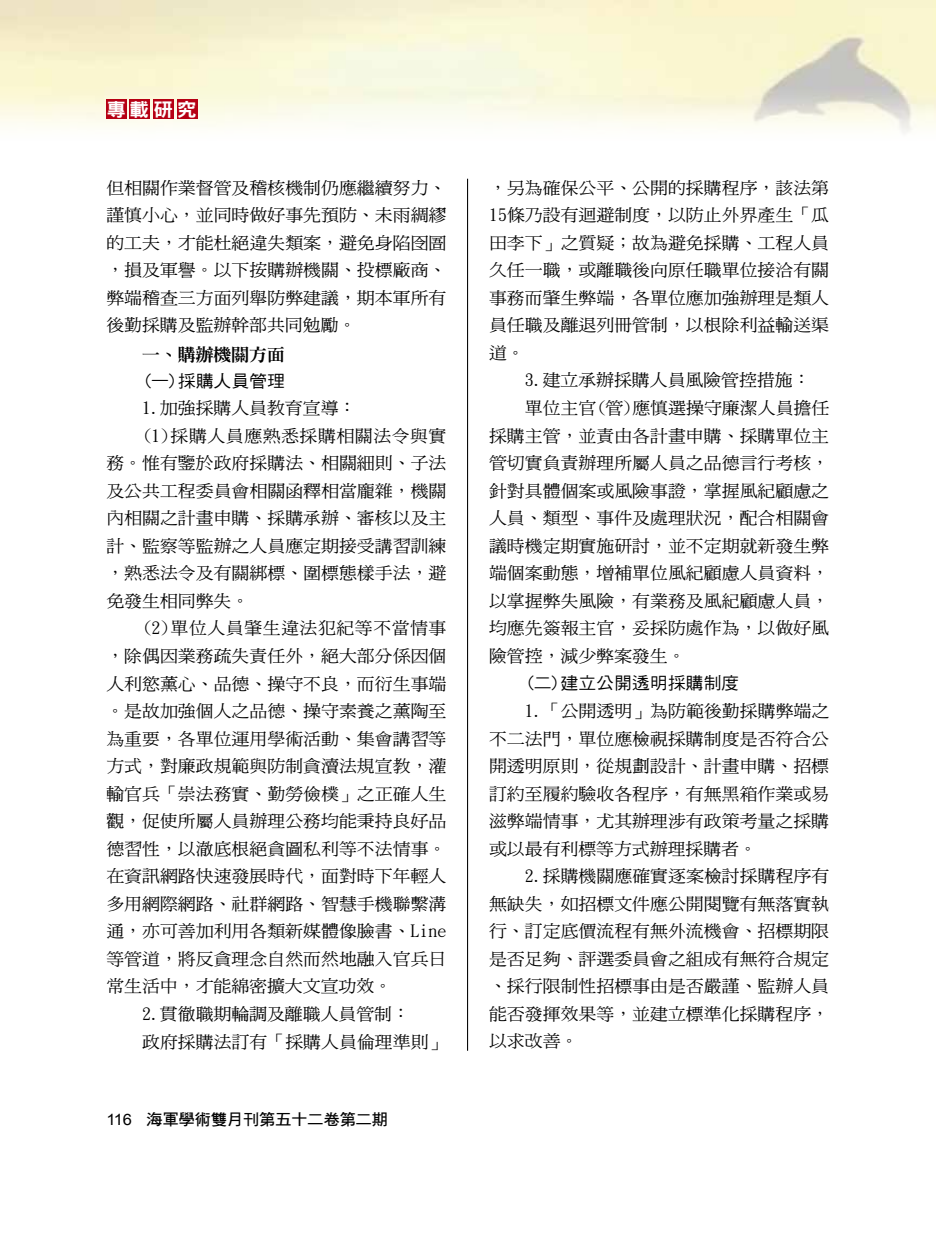
<style>
.page{position:relative;width:936px;height:1234px;background:#fff}
.page>*{position:absolute;margin:0;border:0;box-sizing:border-box;transform-origin:0 0}
.t1{font:18.6px "DFN Hei XB HK BF";color:#fff;scale:1.05 1}
.t2{font:16.95px/27.5px "DF Ming Md HK BF";color:#000;text-align:justify;scale:1.05 1}
.t3{font:16.95px "DF Ming Md HK BF";letter-spacing:.03em;color:#000;scale:1.05 1}
.t4{font:16.95px "DF Hei Md HK BF";color:#000;scale:1.05 1}
.t5{font:800 16.95px "Inn Ming";color:#000;scale:1.05 1}
.t6{font:15.6px "DF Hei Bd HK BF";letter-spacing:-.025em;color:#000;scale:1.05 1}
.s1{font-family:"Arial"}
</style>
<div class="page">
<img style="left:0;top:0;width:935px;height:133px">
<hr style="left:467px;top:179px;width:1px;height:871px;background:#000">
<div style="left:106px;top:99px;width:20px;height:20px;background:#b60014"></div>
<div style="left:130px;top:99px;width:20px;height:20px;background:#b60014"></div>
<div style="left:153px;top:99px;width:21px;height:20px;background:#b60014"></div>
<div style="left:177px;top:99px;width:20px;height:20px;background:#b60014"></div>
<p class="t1" style="left:106px;top:100px;width:88px">專載研究</p>
<p class="t2" style="left:106px;top:174px;width:325px">但相關作業督管及稽核機制仍應繼續努力、謹慎小心，並同時做好事先預防、未雨綢繆的工夫，才能杜絕違失類案，避免身陷囹圄，損及軍譽。以下按購辦機關、投標廠商、弊端稽查三方面列舉防弊建議，期本軍所有後勤採購及監辦幹部共同勉勵。</p>
<p class="t5" style="left:142px;top:346px;width:137px">一、購辦機關方面</p>
<p class="t4" style="left:142px;top:372px;width:137px">(一)採購人員管理</p>
<p class="t2" style="left:142px;top:394px;width:206px">1.加強採購人員教育宣導：</p>
<p class="t3" style="left:142px;top:427px;width:291px">(1)採購人員應熟悉採購相關法令與實</p>
<p class="t2" style="left:106px;top:449px;width:325px">務。惟有鑒於政府採購法、相關細則、子法</p>
<p class="t2" style="left:106px;top:477px;width:325px">及公共工程委員會相關函釋相當龐雜，機關</p>
<p class="t2" style="left:106px;top:504px;width:325px">內相關之計畫申購、採購承辦、審核以及主</p>
<p class="t2" style="left:106px;top:532px;width:325px">計、監察等監辦之人員應定期接受講習訓練</p>
<p class="t2" style="left:106px;top:559px;width:325px">，熟悉法令及有關綁標、圍標態樣手法，避</p>
<p class="t2" style="left:106px;top:587px;width:137px">免發生相同弊失。</p>
<p class="t3" style="left:142px;top:619px;width:291px">(2)單位人員肇生違法犯紀等不當情事</p>
<p class="t2" style="left:106px;top:642px;width:325px">，除偶因業務疏失責任外，絕大部分係因個</p>
<p class="t2" style="left:106px;top:669px;width:325px">人利慾薰心、品德、操守不良，而衍生事端</p>
<p class="t2" style="left:106px;top:697px;width:325px">。是故加強個人之品德、操守素養之薰陶至</p>
<p class="t2" style="left:106px;top:724px;width:325px">為重要，各單位運用學術活動、集會講習等</p>
<p class="t2" style="left:106px;top:752px;width:325px">方式，對廉政規範與防制貪瀆法規宣教，灌</p>
<p class="t2" style="left:106px;top:779px;width:325px">輸官兵「崇法務實、勤勞儉樸」之正確人生</p>
<p class="t2" style="left:106px;top:807px;width:325px">觀，促使所屬人員辦理公務均能秉持良好品</p>
<p class="t2" style="left:106px;top:834px;width:325px">德習性，以澈底根絕貪圖私利等不法情事。</p>
<p class="t2" style="left:106px;top:862px;width:325px">在資訊網路快速發展時代，面對時下年輕人</p>
<p class="t2" style="left:106px;top:889px;width:325px">多用網際網路、社群網路、智慧手機聯繫溝</p>
<p class="t2" style="left:106px;top:917px;width:325px">通，亦可善加利用各類新媒體像臉書、Line</p>
<p class="t2" style="left:106px;top:944px;width:325px">等管道，將反貪理念自然而然地融入官兵日</p>
<p class="t2" style="left:106px;top:972px;width:274px">常生活中，才能綿密擴大文宣功效。</p>
<p class="t2" style="left:142px;top:999px;width:256px">2.貫徹職期輪調及離職人員管制：</p>
<p class="t2" style="left:142px;top:1027px;width:291px">政府採購法訂有「採購人員倫理準則」</p>
<p class="t6" style="left:106px;top:1111px;width:270px"><span class="s1">116</span> 海軍學術雙月刊第五十二卷第二期</p>
<p class="t2" style="left:489px;top:174px;width:325px">，另為確保公平、公開的採購程序，該法第15條乃設有迴避制度，以防止外界產生「瓜田李下」之質疑；故為避免採購、工程人員久任一職，或離職後向原任職單位接洽有關事務而肇生弊端，各單位應加強辦理是類人員任職及離退列冊管制，以根除利益輸送渠道。</p>
<p class="t2" style="left:525px;top:366px;width:273px">3.建立承辦採購人員風險管控措施：</p>
<p class="t2" style="left:525px;top:394px;width:291px">單位主官(管)應慎選操守廉潔人員擔任</p>
<p class="t2" style="left:489px;top:421px;width:325px">採購主管，並責由各計畫申購、採購單位主</p>
<p class="t2" style="left:489px;top:449px;width:325px">管切實負責辦理所屬人員之品德言行考核，</p>
<p class="t2" style="left:489px;top:476px;width:325px">針對具體個案或風險事證，掌握風紀顧慮之</p>
<p class="t2" style="left:489px;top:504px;width:325px">人員、類型、事件及處理狀況，配合相關會</p>
<p class="t2" style="left:489px;top:531px;width:325px">議時機定期實施研討，並不定期就新發生弊</p>
<p class="t2" style="left:489px;top:559px;width:325px">端個案動態，增補單位風紀顧慮人員資料，</p>
<p class="t2" style="left:489px;top:587px;width:325px">以掌握弊失風險，有業務及風紀顧慮人員，</p>
<p class="t2" style="left:489px;top:614px;width:325px">均應先簽報主官，妥採防處作為，以做好風</p>
<p class="t2" style="left:489px;top:642px;width:188px">險管控，減少弊案發生。</p>
<p class="t4" style="left:525px;top:674px;width:205px">(二)建立公開透明採購制度</p>
<p class="t2" style="left:489px;top:697px;width:325px;text-indent:36px">1.「公開透明」為防範後勤採購弊端之不二法門，單位應檢視採購制度是否符合公開透明原則，從規劃設計、計畫申購、招標訂約至履約驗收各程序，有無黑箱作業或易滋弊端情事，尤其辦理涉有政策考量之採購或以最有利標等方式辦理採購者。</p>
<p class="t2" style="left:489px;top:862px;width:325px;text-indent:36px">2.採購機關應確實逐案檢討採購程序有無缺失，如招標文件應公開閱覽有無落實執行、訂定底價流程有無外流機會、招標期限是否足夠、評選委員會之組成有無符合規定、採行限制性招標事由是否嚴謹、監辦人員能否發揮效果等，並建立標準化採購程序，以求改善。</p>
</div>
